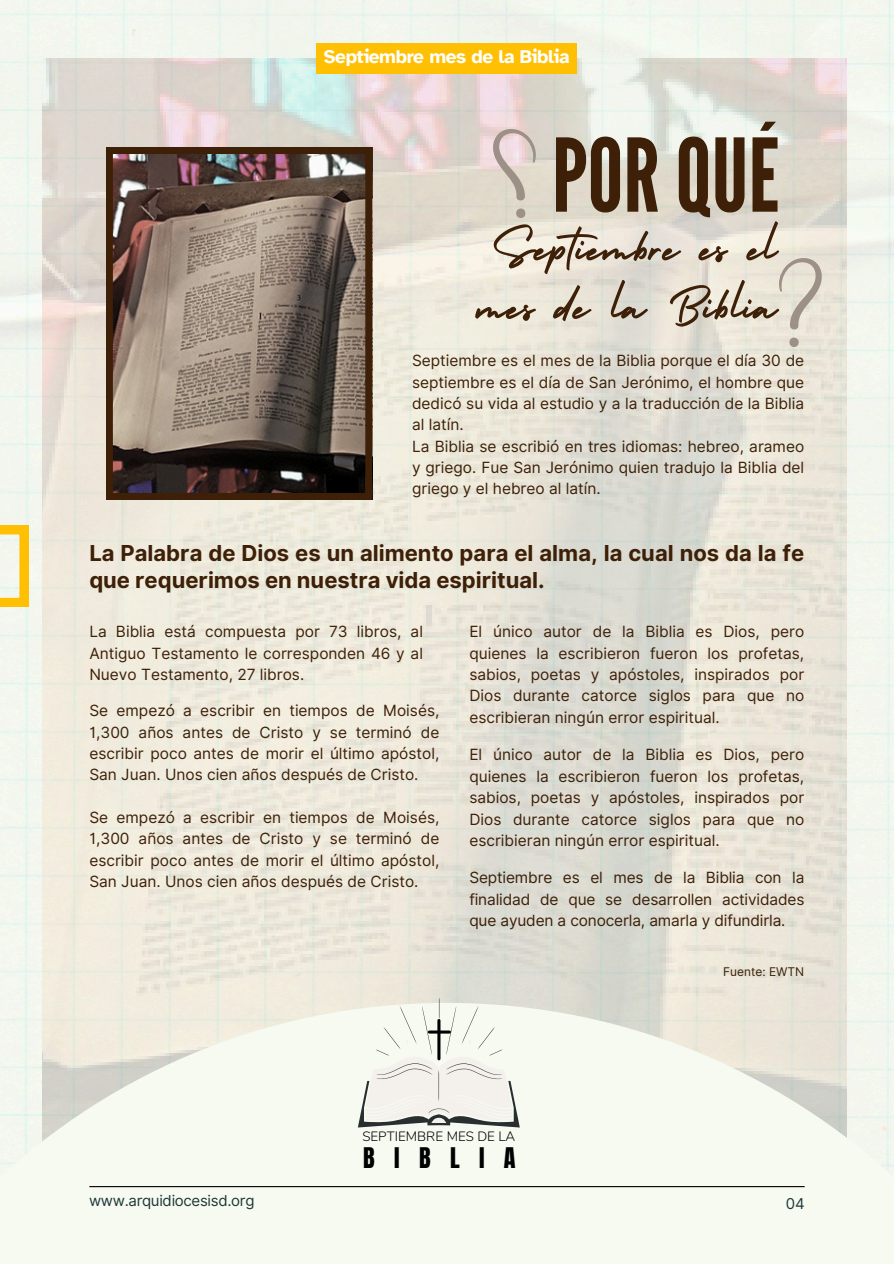
<style>
.page{position:relative;width:894px;height:1264px;background:#fff}
.page>*{position:absolute;margin:0;border:0;box-sizing:border-box;transform-origin:0 0}
.t1{font:101.1px "League Gothic";color:#3d2007}
.t2{font:53.55px/58.5px "Holiday";letter-spacing:.02em;color:#3d2007}
.t3{font:24.15px "Anton";letter-spacing:.8em;color:#000}
.t4{font:700 22.05px/27px "Inter";color:#3d2007}
.t5{font:700 19.05px "Atkinson Hyperlegible";letter-spacing:-.02em;color:#fff}
.t6{font:15.45px/21.3px "Inter";color:#3d2007;text-align:justify}
.t7{font:15px "Inter";letter-spacing:-.02em;color:#1f3839}
.t8{font:300 13.5px "Nunito";color:#000}
.t9{font:12px "Inter";color:#3d2007}
</style>
<div class="page">
<img style="left:0;top:0;width:893px;height:1002px">
<img style="left:43px;top:58px;width:803px;height:944px">
<svg style="left:106px;top:147px;width:266px;height:352px;background:#736258"></svg>
<svg style="left:492px;top:128px;width:45px;height:90px;background:#d6cac1"></svg>
<svg style="left:777px;top:257px;width:45px;height:90px;background:#dad3c7"></svg>
<svg style="left:0;top:525px;width:28px;height:81px"></svg>
<svg style="left:0;top:1002px;width:893px;height:261px;fill:#f6faf1"></svg>
<svg style="left:358px;top:997px;width:161px;height:195px"></svg>
<div style="left:316px;top:43px;width:261px;height:31px;background:#ffc003"></div>
<div style="left:141px;top:1129px;width:105px;height:108px;background:#f6faf1"></div>
<hr style="left:429px;top:1030px;width:20px;height:3px;background:#000">
<hr style="left:437px;top:1020px;width:3px;height:38px;background:#000">
<hr style="left:89px;top:1185px;width:715px;height:2px;background:#000">
<h6 class="t5" style="left:324px;top:45px;width:247px">Septiembre mes de la Biblia</h6>
<p class="t1" style="left:552px;top:117px;width:229px">PORQUÉ</p>
<h1 class="t2" style="left:477px;top:213px;width:301px">Septiembre es el mes de la Biblia</h1>
<p class="t6" style="left:412px;top:350px;width:393px;text-align:left">Septiembre es el mes de la Biblia porque el día 30 de septiembre es el día de San Jerónimo, el hombre que dedicó su vida al estudio y a la traducción de la Biblia al latín.<br>La Biblia se escribió en tres idiomas: hebreo, arameo y griego. Fue San Jerónimo quien tradujo la Biblia del griego y el hebreo al latín.</p>
<p class="t4" style="left:89px;top:539px;width:716px">La Palabra de Dios es un alimento para el alma, la cual nos da la fe que requerimos en nuestra vida espiritual.</p>
<h4 class="t6" style="left:89px;top:621px;width:335px">La Biblia está compuesta por 73 libros, al Antiguo Testamento le corresponden 46 y al Nuevo Testamento, 27 libros.</h4>
<h6 class="t6" style="left:89px;top:700px;width:351px">Se empezó a escribir en tiempos de Moisés, 1,300 años antes de Cristo y se terminó de escribir poco antes de morir el último apóstol, San Juan. Unos cien años después de Cristo.</h6>
<h6 class="t6" style="left:89px;top:806px;width:351px">Se empezó a escribir en tiempos de Moisés, 1,300 años antes de Cristo y se terminó de escribir poco antes de morir el último apóstol, San Juan. Unos cien años después de Cristo.</h6>
<h6 class="t6" style="left:469px;top:621px;width:336px">El único autor de la Biblia es Dios, pero quienes la escribieron fueron los profetas, sabios, poetas y apóstoles, inspirados por Dios durante catorce siglos para que no escribieran ningún error espiritual.</h6>
<h6 class="t6" style="left:469px;top:744px;width:336px">El único autor de la Biblia es Dios, pero quienes la escribieron fueron los profetas, sabios, poetas y apóstoles, inspirados por Dios durante catorce siglos para que no escribieran ningún error espiritual.</h6>
<h6 class="t6" style="left:469px;top:867px;width:336px">Septiembre es el mes de la Biblia con la finalidad de que se desarrollen actividades que ayuden a conocerla, amarla y difundirla.</h6>
<h6 class="t9" style="left:723px;top:964px;width:83px">Fuente: EWTN</h6>
<p class="t8" style="left:362px;top:1127px;width:154px">SEPTIEMBRE MES DE LA</p>
<h2 class="t3" style="left:363px;top:1140px;width:154px">BIBLIA</h2>
<p class="t7" style="left:89px;top:1191px;width:167px">www.arquidiocesisd.org</p>
<p class="t7" style="left:785px;top:1194px;width:20px">04</p>
</div>
